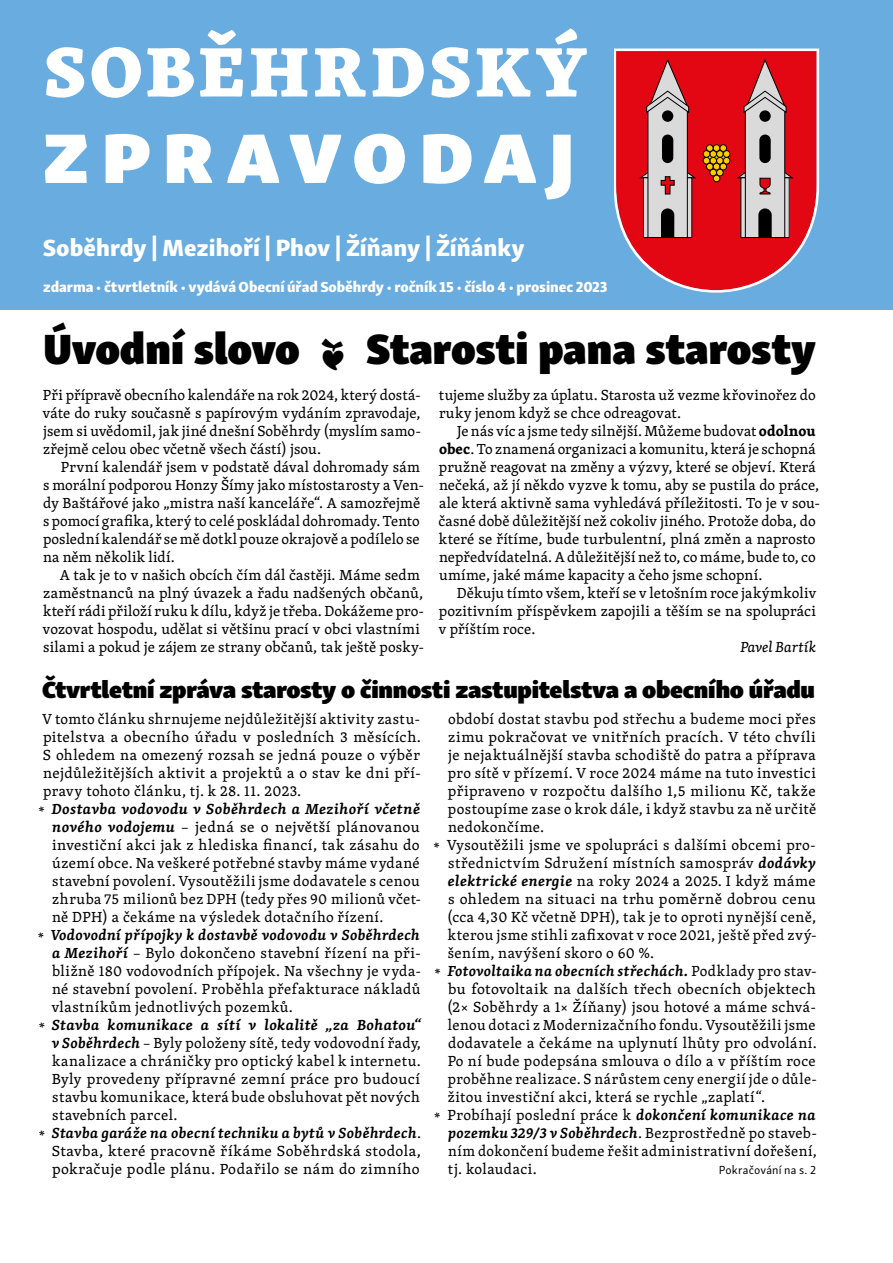
<style>
.page{position:relative;width:893px;height:1263px;background:#fff}
.page>*{position:absolute;margin:0;border:0;box-sizing:border-box;transform-origin:0 0}
.t1{font:800 72px "Skolar Latin";letter-spacing:.06em;color:#fff}
.t2{font:72px "Skolar Sans Latn Bl";letter-spacing:.165em;color:#fff;scale:1.06 1}
.t3{font:43.5px "Skolar Sans Latn Bl";letter-spacing:-.005em;color:#000}
.t4{font:24px "Skolar Sans Latn Bl";letter-spacing:-.015em;color:#000}
.t5{font:24px "Skolar Sans Latn Eb";color:#fff}
.t6{font:15px/18px "Skolar Latin";letter-spacing:.02em;color:#000}
.t7{font:italic 600 15px "Skolar Latin";letter-spacing:.025em;color:#000}
.t8{font:15px "Skolar Sans Latn Eb";letter-spacing:-.005em;color:#fff}
.t9{font:15px "Skolar Latin";letter-spacing:.04em;color:#000}
.t10{font:italic 15px "Skolar Latin";letter-spacing:.005em;color:#000}
.t11{font:12px "Skolar Sans Latn";letter-spacing:.015em;color:#000}
.s1{font-weight:700}
.s2{font-weight:400;font-style:normal}
.s3{font-weight:600;font-style:italic}
</style>
<div class="page">
<div style="left:0;top:0;width:893px;height:310px;background:#69acdf"></div>
<svg style="left:614px;top:49px;width:205px;height:243px;background:#d12f41"></svg>
<svg style="left:639px;top:59px;width:57px;height:179px;background:#bd7277"></svg>
<svg style="left:736px;top:59px;width:58px;height:179px;background:#be7175"></svg>
<div style="left:713px;top:175px;width:7px;height:7px;background:#fc0;border-radius:50%"></div>
<div style="left:713px;top:175px;width:7px;height:7px;border:1px solid #000;border-radius:50%"></div>
<div style="left:723px;top:157px;width:7px;height:7px;background:#fc0;border-radius:50%"></div>
<div style="left:723px;top:157px;width:7px;height:7px;border:1px solid #000;border-radius:50%"></div>
<div style="left:703px;top:157px;width:7px;height:7px;background:#fc0;border-radius:50%"></div>
<div style="left:703px;top:157px;width:7px;height:7px;border:1px solid #000;border-radius:50%"></div>
<div style="left:723px;top:151px;width:7px;height:6px;background:#fc0;border-radius:50%"></div>
<div style="left:723px;top:150px;width:7px;height:8px;border:1px solid #000;border-radius:50%"></div>
<div style="left:703px;top:151px;width:7px;height:6px;background:#fc0;border-radius:50%"></div>
<div style="left:703px;top:150px;width:7px;height:8px;border:1px solid #000;border-radius:50%"></div>
<div style="left:713px;top:144px;width:7px;height:8px;border:1px solid #000;border-radius:50%"></div>
<svg style="left:706px;top:145px;width:21px;height:32px"></svg>
<div style="left:720px;top:144px;width:7px;height:8px;border:1px solid #000;border-radius:50%"></div>
<div style="left:706px;top:145px;width:7px;height:6px;background:#fc0;border-radius:50%"></div>
<div style="left:706px;top:144px;width:7px;height:8px;border:1px solid #000;border-radius:50%"></div>
<h1 class="t1" style="left:44px;top:11px;width:544px">SOBĚHRDSKÝ</h1>
<h1 class="t2" style="left:43px;top:93px;width:502px">ZPRAVODAJ</h1>
<h3 class="t5" style="left:43px;top:227px;width:483px">Soběhrdy | Mezihoří | Phov | Žíňany | Žíňánky</h3>
<p class="t8" style="left:43px;top:274px;width:566px">zdarma • čtvrtletník • vydává Obecní úřad Soběhrdy • ročník 15 • číslo 4 • prosinec 2023</p>
<h2 class="t3" style="left:43px;top:310px;width:774px">Úvodní slovo ❦ Starosti pana starosty</h2>
<p class="t6" style="left:43px;top:386px;width:380px;text-align:justify">Při přípravě obecního kalendáře na rok 2024, který dostá&shy;váte do ruky současně s papírovým vydáním zpravodaje, jsem si uvědomil, jak jiné dnešní Soběhrdy (myslím samo&shy;zřejmě celou obec včetně všech částí) jsou.</p>
<p class="t6" style="left:43px;top:458px;width:383px;text-indent:18px">První kalendář jsem v podstatě dával dohromady sám s morální podporou Honzy Šímy jako místostarosty a Ven&shy;dy Baštářové jako „mistra naší kanceláře“. A samozřejmě s pomocí grafika, který to celé poskládal dohromady. Tento poslední kalendář se mě dotkl pouze okrajově a podílelo se na něm několik lidí.</p>
<p class="t6" style="left:43px;top:566px;width:383px;text-indent:17px">A tak je to v našich obcích čím dál častěji. Máme sedm zaměstnanců na plný úvazek a řadu nadšených občanů, kteří rádi přiloží ruku k dílu, když je třeba. Dokážeme pro&shy;vozovat hospodu, udělat si většinu prací v obci vlastními silami a pokud je zájem ze strany občanů, tak ještě posky-</p>
<p class="t6" style="left:439px;top:386px;width:378px">tujeme služby za úplatu. Starosta už vezme křovinořez do ruky jenom když se chce odreagovat.</p>
<p class="t6" style="left:438px;top:422px;width:383px;text-indent:19px">Je nás víc a jsme tedy silnější. Můžeme budovat <span class="s1">odolnou obec</span>. To znamená organizaci a komunitu, která je schopná pružně reagovat na změny a výzvy, které se objeví. Která nečeká, až jí někdo vyzve k tomu, aby se pustila do práce, ale která aktivně sama vyhledává příležitosti. To je v sou&shy;časné době důležitější než cokoliv jiného. Protože doba, do které se řítíme, bude turbulentní, plná změn a naprosto nepředvídatelná. A důležitější než to, co máme, bude to, co umíme, jaké máme kapacity a čeho jsme schopní.</p>
<p class="t6" style="left:439px;top:584px;width:379px;text-align:justify;text-indent:18px">Děkuju tímto všem, kteří se v letošním roce jakýmkoliv pozitivním příspěvkem zapojili a těším se na spolupráci v příštím roce.</p>
<p class="t10" style="left:740px;top:636px;width:77px">Pavel Bartík</p>
<h3 class="t4" style="left:42px;top:668px;width:774px">Čtvrtletní zpráva starosty o činnosti zastupitelstva a obecního úřadu</h3>
<p class="t6" style="left:42px;top:710px;width:379px">V tomto článku shrnujeme nejdůležitější aktivity zastu-</p>
<p class="t6" style="left:43px;top:728px;width:379px">pitelstva a obecního úřadu v posledních 3 měsících.</p>
<p class="t6" style="left:43px;top:746px;width:378px">S ohledem na omezený rozsah se jedná pouze o výběr</p>
<p class="t6" style="left:43px;top:764px;width:379px">nejdůležitějších aktivit a projektů a o stav ke dni pří-</p>
<p class="t6" style="left:43px;top:782px;width:260px">pravy tohoto článku, tj. k 28. 11. 2023.</p>
<p class="t7" style="left:39px;top:797px;width:383px"><span class="s2">*</span> Dostavba vodovodu v Soběhrdech a Mezihoří včetně</p>
<p class="t6" style="left:52px;top:818px;width:369px"><span class="s3">nového vodojemu</span> – jedná se o největší plánovanou</p>
<p class="t9" style="left:52px;top:834px;width:369px">investiční akci jak z hlediska financí, tak zásahu do</p>
<p class="t6" style="left:52px;top:854px;width:369px">území obce. Na veškeré potřebné stavby máme vydané</p>
<p class="t6" style="left:52px;top:872px;width:369px">stavební povolení. Vysoutěžili jsme dodavatele s cenou</p>
<p class="t6" style="left:52px;top:890px;width:370px">zhruba 75 milionů bez DPH (tedy přes 90 milionů včet-</p>
<p class="t6" style="left:52px;top:908px;width:333px">ně DPH) a čekáme na výsledek dotačního řízení.</p>
<p class="t7" style="left:38px;top:923px;width:383px"><span class="s2">*</span> Vodovodní přípojky k dostavbě vodovodu v Soběhrdech</p>
<p class="t6" style="left:52px;top:944px;width:370px"><span class="s3">a Mezihoří</span> – Bylo dokončeno stavební řízení na při-</p>
<p class="t6" style="left:52px;top:962px;width:370px">bližně 180 vodovodních přípojek. Na všechny je vyda-</p>
<p class="t6" style="left:52px;top:980px;width:370px">né stavební povolení. Proběhla přefakturace nákladů</p>
<p class="t6" style="left:52px;top:998px;width:243px">vlastníkům jednotlivých pozemků.</p>
<p class="t7" style="left:39px;top:1013px;width:384px"><span class="s2">*</span> Stavba komunikace a sítí v lokalitě „za Bohatou“</p>
<p class="t6" style="left:52px;top:1034px;width:370px"><span class="s3">v Soběhrdech</span> – Byly položeny sítě, tedy vodovodní řady,</p>
<p class="t6" style="left:52px;top:1052px;width:370px">kanalizace a chráničky pro optický kabel k internetu.</p>
<p class="t6" style="left:52px;top:1070px;width:370px">Byly provedeny přípravné zemní práce pro budoucí</p>
<p class="t6" style="left:52px;top:1088px;width:369px">stavbu komunikace, která bude obsluhovat pět nových</p>
<p class="t6" style="left:52px;top:1106px;width:127px">stavebních parcel.</p>
<p class="t7" style="left:39px;top:1121px;width:384px"><span class="s2">*</span> Stavba garáže na obecní techniku a bytů v Soběhrdech<span class="s2">.</span></p>
<p class="t6" style="left:52px;top:1142px;width:370px">Stavba, které pracovně říkáme Soběhrdská stodola,</p>
<p class="t6" style="left:52px;top:1160px;width:369px">pokračuje podle plánu. Podařilo se nám do zimního</p>
<p class="t6" style="left:448px;top:710px;width:369px">období dostat stavbu pod střechu a budeme moci přes</p>
<p class="t6" style="left:448px;top:728px;width:369px">zimu pokračovat ve vnitřních pracích. V této chvíli</p>
<p class="t6" style="left:448px;top:746px;width:369px">je nejaktuálnější stavba schodiště do patra a příprava</p>
<p class="t6" style="left:448px;top:764px;width:369px">pro sítě v přízemí. V roce 2024 máme na tuto investici</p>
<p class="t6" style="left:448px;top:782px;width:369px">připraveno v rozpočtu dalšího 1,5 milionu Kč, takže</p>
<p class="t6" style="left:448px;top:800px;width:370px">postoupíme zase o krok dále, i když stavbu za ně určitě</p>
<p class="t6" style="left:448px;top:818px;width:98px">nedokončíme.</p>
<p class="t6" style="left:434px;top:836px;width:384px">* Vysoutěžili jsme ve spolupráci s dalšími obcemi pro-</p>
<p class="t6" style="left:448px;top:854px;width:369px">střednictvím Sdružení místních samospráv <span class="s3">dodávky</span></p>
<p class="t6" style="left:448px;top:872px;width:369px"><span class="s3">elektrické energie</span> na roky 2024 a 2025. I když máme</p>
<p class="t6" style="left:448px;top:890px;width:369px">s ohledem na situaci na trhu poměrně dobrou cenu</p>
<p class="t6" style="left:447px;top:908px;width:370px">(cca 4,30 Kč včetně DPH), tak je to oproti nynější ceně,</p>
<p class="t6" style="left:448px;top:926px;width:370px">kterou jsme stihli zafixovat v roce 2021, ještě před zvý-</p>
<p class="t6" style="left:448px;top:944px;width:208px">šením, navýšení skoro o 60 %.</p>
<p class="t7" style="left:435px;top:959px;width:384px"><span class="s2">*</span> Fotovoltaika na obecních střechách. <span class="s2">Podklady pro stav-</span></p>
<p class="t6" style="left:448px;top:980px;width:369px">bu fotovoltaik na dalších třech obecních objektech</p>
<p class="t6" style="left:447px;top:998px;width:370px">(2× Soběhrdy a 1× Žíňany) jsou hotové a máme schvá-</p>
<p class="t6" style="left:448px;top:1016px;width:369px">lenou dotaci z Modernizačního fondu. Vysoutěžili jsme</p>
<p class="t6" style="left:448px;top:1034px;width:370px">dodavatele a čekáme na uplynutí lhůty pro odvolání.</p>
<p class="t6" style="left:448px;top:1052px;width:369px">Po ní bude podepsána smlouva o dílo a v příštím roce</p>
<p class="t6" style="left:448px;top:1070px;width:370px">proběhne realizace. S nárůstem ceny energií jde o důle-</p>
<p class="t6" style="left:448px;top:1088px;width:319px">žitou investiční akci, která se rychle „zaplatí“.</p>
<p class="t6" style="left:435px;top:1106px;width:383px">* Probíhají poslední práce k <span class="s3">dokončení komunikace na</span></p>
<p class="t7" style="left:448px;top:1121px;width:370px">pozemku 329/3 v Soběhrdech<span class="s2">. Bezprostředně po staveb-</span></p>
<p class="t6" style="left:448px;top:1142px;width:370px">ním dokončení budeme řešit administrativní dořešení,</p>
<p class="t6" style="left:448px;top:1160px;width:90px">tj. kolaudaci.</p>
<p class="t11" style="left:719px;top:1161px;width:99px">Pokračování na s. 2</p>
</div>
